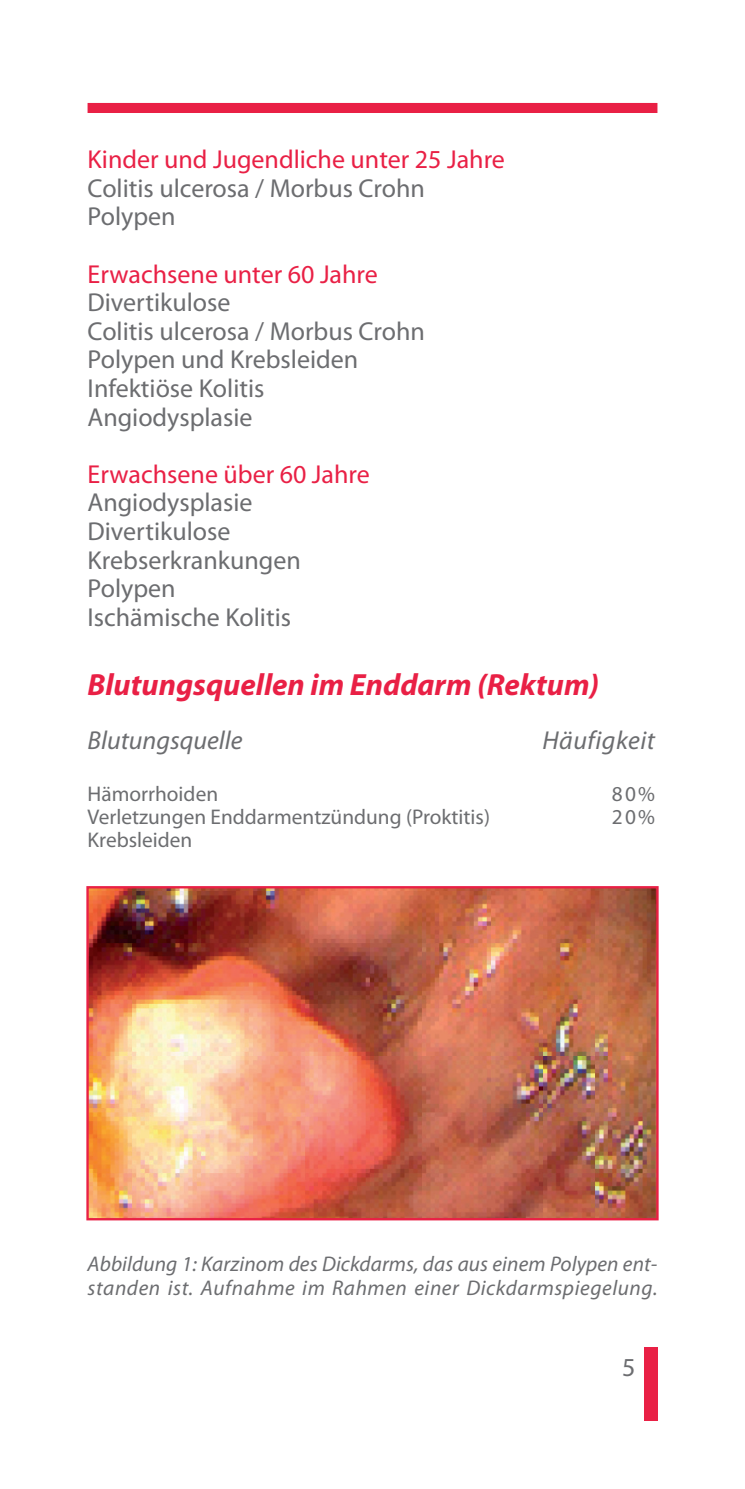
<style>
.page{position:relative;width:745px;height:1489px;background:#fff}
.page>*{position:absolute;margin:0;border:0;box-sizing:border-box;transform-origin:0 0}
.t1{font:italic 700 30.75px "Myriad Pro";color:#e92045}
.t2{font:26px/28.5px "Myriad Pro";color:#6c6d70}
.t3{font:26px "Myriad Pro";color:#e92045}
.t4{font:italic 26px "Myriad Pro";color:#6c6d70}
.t5{font:italic 26px "Myriad Pro";letter-spacing:.02em;color:#6c6d70}
.t6{font:italic 21.25px/23.5px "Myriad Pro";letter-spacing:.015em;color:#6c6d70}
.t7{font:21.25px "Myriad Pro";color:#6c6d70}
</style>
<div class="page">
<div style="left:87px;top:103px;width:570px;height:10px;background:#e92045"></div>
<div style="left:643px;top:1347px;width:14px;height:73px;background:#e92045"></div>
<img style="left:89px;top:889px;width:566px;height:328px">
<div style="left:86px;top:886px;width:572px;height:334px;border:2px solid #e92045"></div>
<p class="t3" style="left:87px;top:148px;width:418px">Kinder und Jugendliche unter 25 Jahre</p>
<p class="t2" style="left:87px;top:175px;width:339px">Colitis ulcerosa / Morbus Crohn<br>Polypen</p>
<p class="t3" style="left:87px;top:263px;width:291px">Erwachsene unter 60 Jahre</p>
<p class="t2" style="left:87px;top:289px;width:339px">Divertikulose<br>Colitis ulcerosa / Morbus Crohn<br>Polypen und Krebsleiden<br>Infektiöse Kolitis<br>Angiodysplasie</p>
<p class="t3" style="left:87px;top:463px;width:283px">Erwachsene über 60 Jahre</p>
<p class="t2" style="left:87px;top:489px;width:215px">Angiodysplasie<br>Divertikulose<br>Krebserkrankungen<br>Polypen<br>Ischämische Kolitis</p>
<p class="t1" style="left:87px;top:671px;width:513px">Blutungsquellen im Enddarm (Rektum)</p>
<p class="t4" style="left:87px;top:729px;width:156px">Blutungsquelle</p>
<p class="t5" style="left:542px;top:729px;width:114px">Häufigkeit</p>
<p class="t7" style="left:87px;top:784px;width:132px">Hämorrhoiden</p>
<p class="t7" style="left:611px;top:784px;width:45px">80%</p>
<p class="t7" style="left:87px;top:807px;width:404px">Verletzungen Enddarmentzündung (Proktitis)</p>
<p class="t7" style="left:611px;top:807px;width:45px">20%</p>
<p class="t7" style="left:87px;top:831px;width:106px">Krebsleiden</p>
<p class="t6" style="left:87px;top:1253px;width:571px">Abbildung 1: Karzinom des Dickdarms, das aus einem Polypen ent&shy;standen ist. Aufnahme im Rahmen einer Dickdarmspiegelung.</p>
<p class="t2" style="left:621px;top:1353px;width:15px">5</p>
</div>
